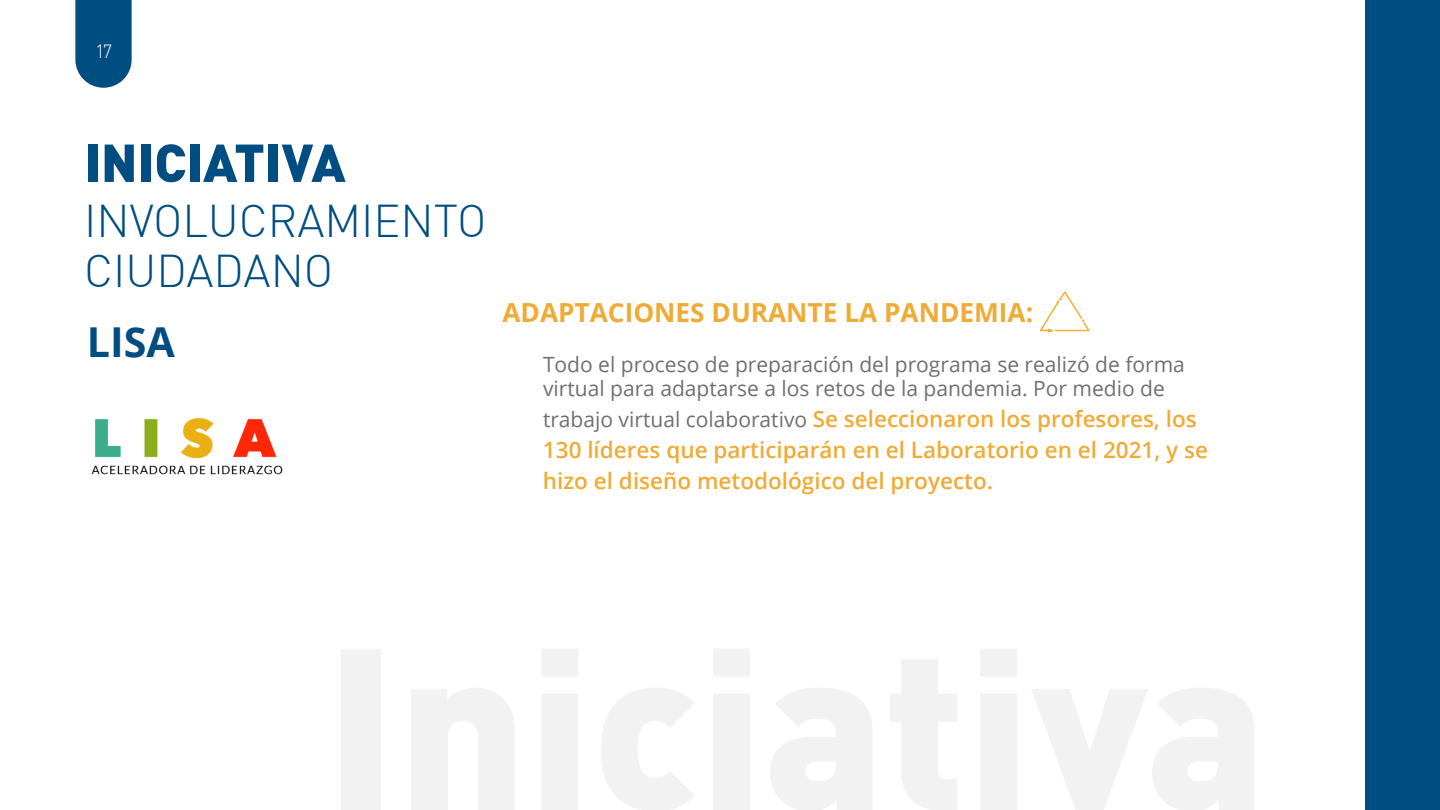
<style>
.page{position:relative;width:1440px;height:810px;background:#fff}
.page>*{position:absolute;margin:0;border:0;box-sizing:border-box;transform-origin:0 0}
.t1{font:900 52.5px "NGCDIN";color:#004d82}
.t2{font:300 45px/50.2px "NGCDIN";color:#004d82}
.t3{font:700 41.25px "Open Sans";color:#004d82}
.t4{font:700 26.25px "Open Sans";color:#f0ab36}
.t5{font:600 22.5px/30.8px "Open Sans";color:#f0ab36}
.t6{font:21px/24.8px "Open Sans";color:#706f6f}
.t7{font:300 18.75px "NGCDIN";color:#fff}
.s1{font-weight:400;font-size:21px;color:#706f6f}
</style>
<div class="page">
<svg style="left:75px;top:0;width:57px;height:88px;background:#155b8c"></svg>
<div style="left:1366px;top:0;width:74px;height:810px;background:#004d82"></div>
<img style="left:91px;top:418px;width:192px;height:57px">
<svg style="left:1040px;top:291px;width:50px;height:41px"></svg>
<p class="t7" style="left:97px;top:40px;width:16px">17</p>
<h1 class="t1" style="left:84px;top:128px;width:263px">INICIATIVA</h1>
<h2 class="t2" style="left:84px;top:195px;width:404px">INVOLUCRAMIENTO<br>CIUDADANO</h2>
<h3 class="t3" style="left:87px;top:313px;width:90px">LISA</h3>
<p class="t4" style="left:502px;top:294px;width:532px">ADAPTACIONES DURANTE LA PANDEMIA:</p>
<p class="t6" style="left:543px;top:351px;width:643px">Todo el proceso de preparación del programa se realizó de forma virtual para adaptarse a los retos de la pandemia. Por medio de</p>
<p class="t5" style="left:543px;top:403px;width:667px"><span class="s1">trabajo virtual colaborativo</span> Se seleccionaron los profesores, los<br>130 líderes que participarán en el Laboratorio en el 2021, y se hizo el diseño metodológico del proyecto.</p>
</div>
